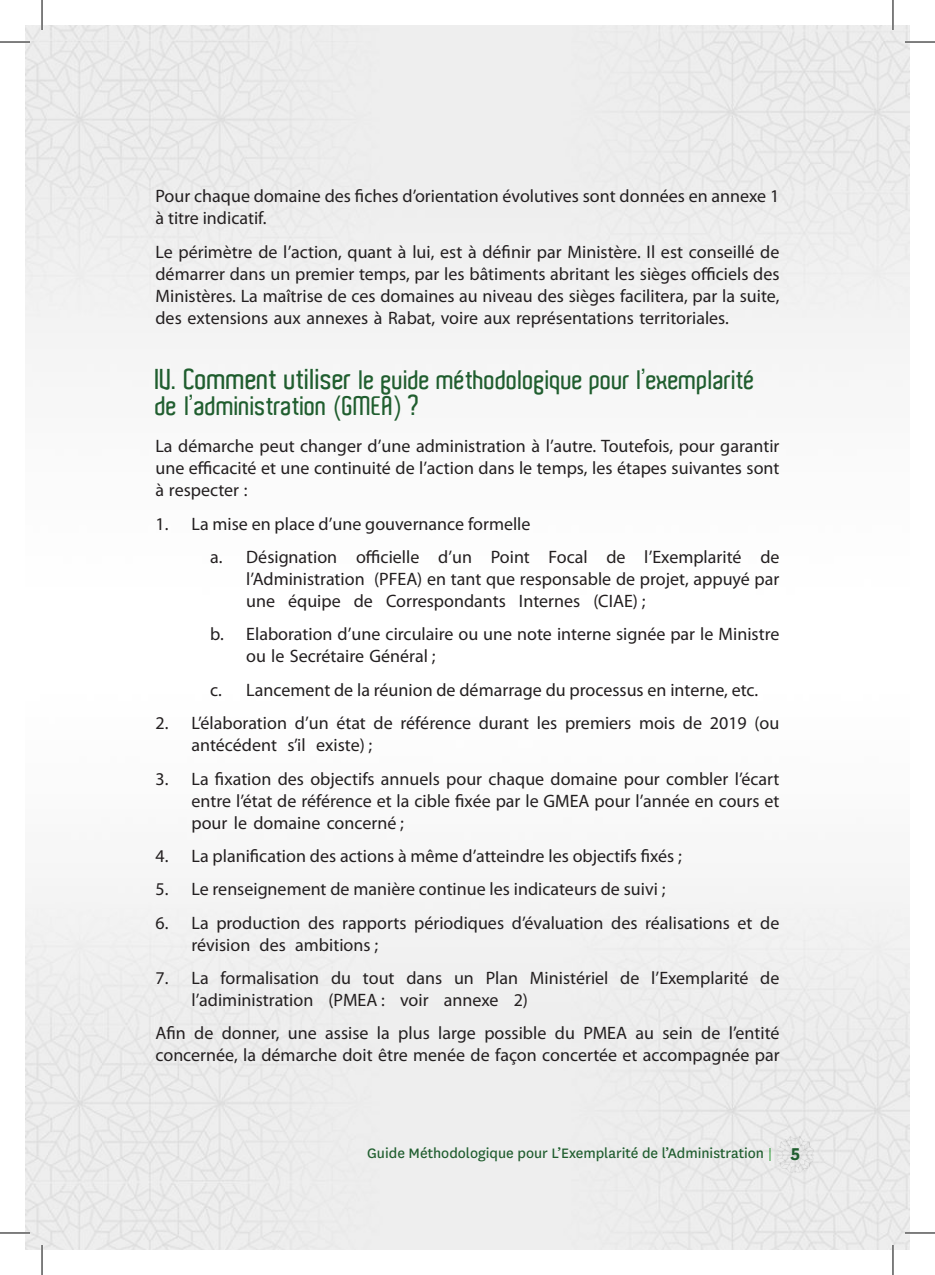
<style>
.page{position:relative;width:935px;height:1275px;background:#fff}
.page>*{position:absolute;margin:0;border:0;box-sizing:border-box;transform-origin:0 0}
.t1{font:600 26px/26px "Aldo";letter-spacing:-.01em;color:#205e2f}
.t2{font:700 20px "National";color:#205e2f}
.t3{font:18px/22px "Myriad Pro";color:#231f20}
.t4{font:16px "National";color:#205e2f}
.s1{font-size:28px}
</style>
<div class="page">
<img style="left:25px;top:25px;width:884px;height:1225px">
<hr style="left:0;top:41px;width:30px;height:2px;background:#fff">
<hr style="left:904px;top:41px;width:30px;height:2px;background:#fff">
<hr style="left:0;top:1231px;width:30px;height:3px;background:#fff">
<hr style="left:904px;top:1231px;width:30px;height:3px;background:#fff">
<hr style="left:41px;top:0;width:2px;height:30px;background:#fff">
<hr style="left:41px;top:1245px;width:2px;height:30px;background:#fff">
<hr style="left:891px;top:0;width:3px;height:30px;background:#fff">
<hr style="left:891px;top:1245px;width:3px;height:30px;background:#fff">
<hr style="left:0;top:42px;width:30px;height:1px;background:#000">
<hr style="left:904px;top:42px;width:30px;height:1px;background:#000">
<hr style="left:0;top:1232px;width:30px;height:1px;background:#000">
<hr style="left:904px;top:1232px;width:30px;height:1px;background:#000">
<hr style="left:42px;top:0;width:1px;height:30px;background:#000">
<hr style="left:42px;top:1245px;width:1px;height:30px;background:#000">
<hr style="left:892px;top:0;width:1px;height:30px;background:#000">
<hr style="left:892px;top:1245px;width:1px;height:30px;background:#000">
<p class="t3" style="left:155px;top:185px;width:625px">Pour chaque domaine des fiches d’orientation évolutives sont données en annexe 1 à titre indicatif.</p>
<p class="t3" style="left:155px;top:240px;width:625px;text-align:justify">Le périmètre de l’action, quant à lui, est à définir par Ministère. Il est conseillé de démarrer dans un premier temps, par les bâtiments abritant les sièges officiels des Ministères. La maîtrise de ces domaines au niveau des sièges facilitera, par la suite, des extensions aux annexes à Rabat, voire aux représentations territoriales.</p>
<h1 class="t1" style="left:155px;top:367px;width:601px"><span class="s1">IV. Comment utiliser</span> le guide méthodologique pour l’exemplarité de l’administration (GMEA) <span class="s1">?</span></h1>
<p class="t3" style="left:155px;top:435px;width:625px;text-align:justify">La démarche peut changer d’une administration à l’autre. Toutefois, pour garantir une efficacité et une continuité de l’action dans le temps, les étapes suivantes sont à respecter :</p>
<p class="t3" style="left:210px;top:507px;width:570px;line-height:33.4px;text-indent:-55px">1. La mise en place d’une gouvernance formelle<br>a. Désignation officielle d’un Point Focal de l’Exemplarité de</p>
<p class="t3" style="left:246px;top:568px;width:534px">l’Administration (PFEA) en tant que responsable de projet, appuyé par une équipe de Correspondants Internes (CIAE) ;</p>
<p class="t3" style="left:246px;top:623px;width:534px;text-indent:-36px">b. Elaboration d’une circulaire ou une note interne signée par le Ministre ou le Secrétaire Général ;</p>
<p class="t3" style="left:210px;top:678px;width:549px">c. Lancement de la réunion de démarrage du processus en interne, etc.</p>
<p class="t3" style="left:191px;top:712px;width:589px;text-indent:-36px">2. L’élaboration d’un état de référence durant les premiers mois de 2019 (ou antécédent s’il existe) ;</p>
<p class="t3" style="left:191px;top:767px;width:589px;text-align:justify;text-indent:-36px">3. La fixation des objectifs annuels pour chaque domaine pour combler l’écart entre l’état de référence et la cible fixée par le GMEA pour l’année en cours et pour le domaine concerné ;</p>
<p class="t3" style="left:155px;top:844px;width:528px">4. La planification des actions à même d’atteindre les objectifs fixés ;</p>
<p class="t3" style="left:155px;top:878px;width:511px">5. Le renseignement de manière continue les indicateurs de suivi ;</p>
<p class="t3" style="left:191px;top:911px;width:589px;text-indent:-36px">6. La production des rapports périodiques d’évaluation des réalisations et de révision des ambitions ;</p>
<p class="t3" style="left:191px;top:966px;width:589px;text-indent:-36px">7. La formalisation du tout dans un Plan Ministériel de l’Exemplarité de l’adiministration (PMEA : voir annexe 2)</p>
<p class="t3" style="left:155px;top:1022px;width:625px">Afin de donner, une assise la plus large possible du PMEA au sein de l’entité concernée, la démarche doit être menée de façon concertée et accompagnée par</p>
<p class="t4" style="left:367px;top:1143px;width:398px">Guide Méthodologique pour L’Exemplarité de l’Administration</p>
<p class="t2" style="left:790px;top:1139px;width:11px">5</p>
</div>
